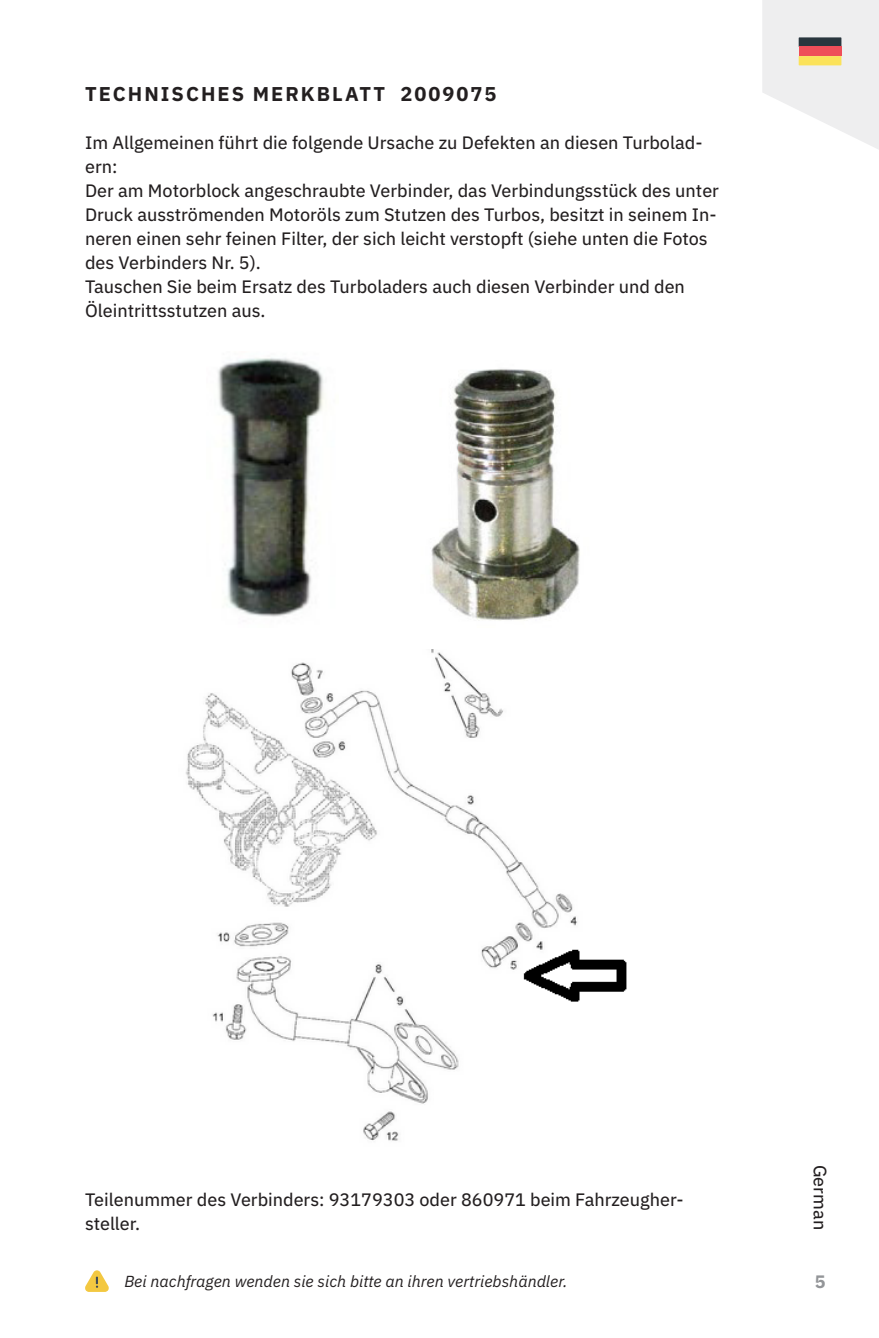
<style>
.page{position:relative;width:879px;height:1338px;background:#fff}
.page>*{position:absolute;margin:0;border:0;box-sizing:border-box;transform-origin:0 0}
.t1{font:700 20px "IBM Plex Sans";letter-spacing:.1em;color:#231f20}
.t2{font:18px/24px "IBM Plex Sans Text";color:#231f20}
.t3{font:700 18px "IBM Plex Sans";color:#939598}
.t4{font:italic 16px "IBM Plex Sans";color:#231f20}
</style>
<div class="page">
<svg style="left:85px;top:1270px;width:24px;height:22px"></svg>
<svg style="left:762px;top:0;width:117px;height:150px"></svg>
<div style="left:798px;top:47px;width:43px;height:9px;background:#ef4e59"></div>
<img style="left:218px;top:358px;width:106px;height:259px">
<img style="left:431px;top:369px;width:149px;height:252px">
<img style="left:185px;top:649px;width:442px;height:492px">
<p class="t1" style="left:85px;top:78px;width:413px">TECHNISCHES MERKBLATT 2009075</p>
<p class="t2" style="left:85px;top:129px;width:619px">Im Allgemeinen führt die folgende Ursache zu Defekten an diesen Turbolad&shy;ern:</p>
<p class="t2" style="left:85px;top:177px;width:635px">Der am Motorblock angeschraubte Verbinder, das Verbindungsstück des unter Druck ausströmenden Motoröls zum Stutzen des Turbos, besitzt in seinem In&shy;neren einen sehr feinen Filter, der sich leicht verstopft (siehe unten die Fotos des Verbinders Nr. 5).</p>
<p class="t2" style="left:85px;top:273px;width:601px">Tauschen Sie beim Ersatz des Turboladers auch diesen Verbinder und den<br>Öleintrittsstutzen aus.</p>
<p class="t2" style="left:85px;top:1186px;width:600px">Teilenummer des Verbinders: 93179303 oder 860971 beim Fahrzeugher&shy;steller.</p>
<p class="t4" style="left:124px;top:1269px;width:445px">Bei nachfragen wenden sie sich bitte an ihren vertriebshändler.</p>
<p class="t2" style="left:834px;top:1165px;width:67px;rotate:90deg">German</p>
<p class="t3" style="left:814px;top:1268px;width:12px">5</p>
</div>
